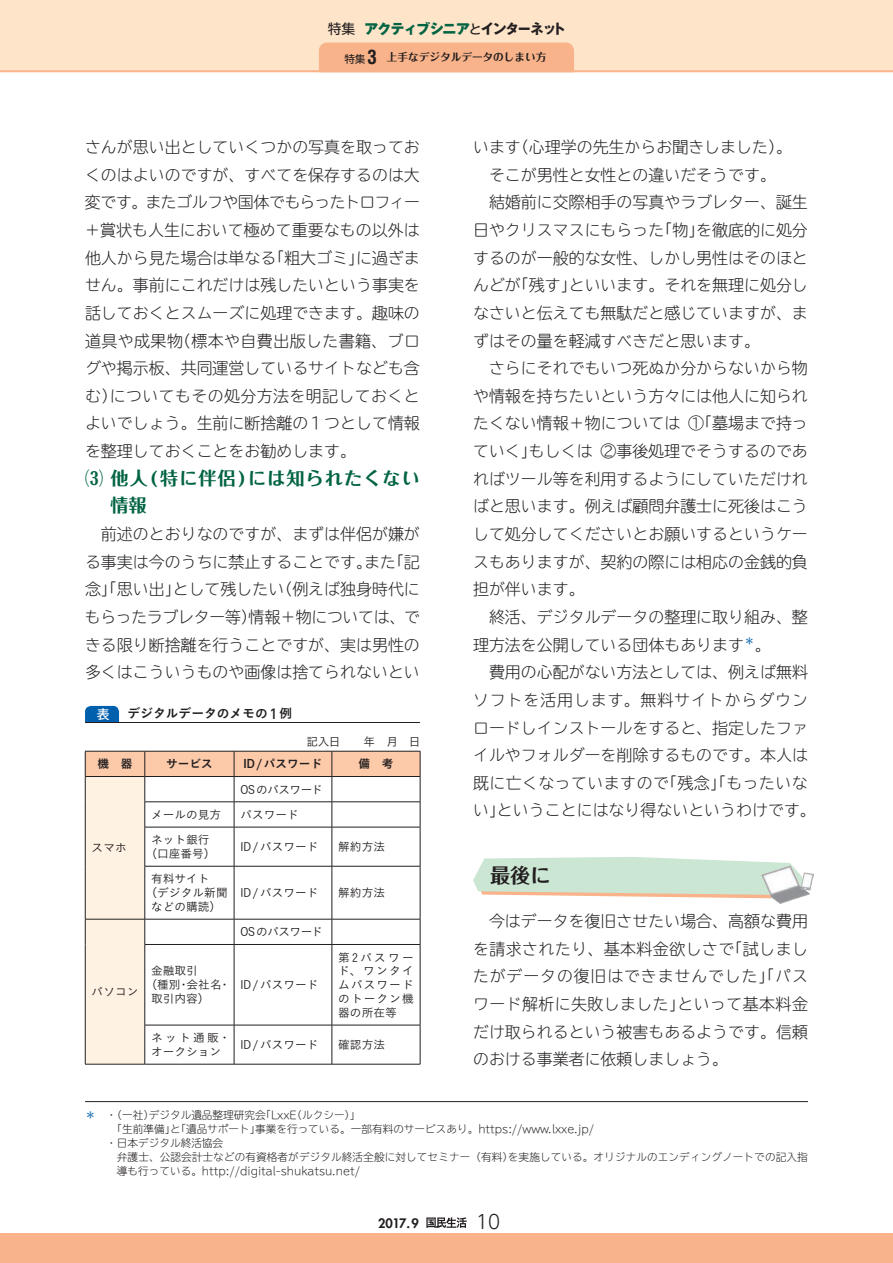
<style>
.page{position:relative;width:893px;height:1263px;background:#fff}
.page>*{position:absolute;margin:0;border:0;box-sizing:border-box;transform-origin:0 0}
.t1{font:700 20.25px "Folk Pro";color:#231f20}
.t2{font:300 19.2px "UD Shin Go C Oniz Pr 6 N";color:#231f20}
.t3{font:700 18px/27.6px "Folk Pro";letter-spacing:.06em;color:#026442}
.t4{font:300 15.9px/27.6px "TBUDR Go Std Super";color:#231f20;text-align:justify}
.t5{font:300 15.9px "TBUDR Go Std Super";letter-spacing:.025em;color:#231f20}
.t6{font:300 15.9px "TBUDR Go Std Super";letter-spacing:.055em;color:#231f20}
.t7{font:800 13.8px "Gothic MB101 Pro";letter-spacing:-.055em;color:#026442}
.t8{font:12.75px "Koburina Go Std W6";color:#231f20}
.t9{font:800 12.75px "Futura Std";color:#231f20}
.t10{font:500 12.75px "Koz Go Pro";color:#fff}
.t11{font:11.7px/13.8px "Koburina Go Std W3";color:#231f20;text-align:center}
.t12{font:11.7px "Koburina Go Std W6";color:#231f20}
.t13{font:11.7px "Koburina Go Std W3";letter-spacing:-.04em;color:#231f20}
.t14{font:300 10.65px/13.8px "TBUDR Go Std Super";color:#231f20}
.t15{font:700 10.65px "Folk Pro";color:#231f20}
.s1{font-family:"Shin M Go Pro";font-weight:400;color:#231f20}
.s2{font-weight:500;font-size:12.75px;color:#231f20}
.s3{font-weight:700;color:#231f20}
.s4{font-family:"Shin M Go Pro";font-weight:400}
.s5{font-family:"Helvetica LT Std";font-stretch:condensed;font-size:19.2px}
.s6{font-family:"UD Shin Go Pro";font-weight:500;font-size:13.2px}
.s7{font-family:"Koz Go Pro";font-weight:500;color:#0160ae}
</style>
<div class="page">
<div style="left:0;top:0;width:893px;height:70px;background:#fee5ca"></div>
<div style="left:0;top:1233px;width:893px;height:30px;background:#f9b38a"></div>
<svg style="left:426px;top:1217px;width:41px;height:11px"></svg>
<hr style="left:0;top:70px;width:893px;height:2px;background:#f9b38a">
<div style="left:319px;top:43px;width:255px;height:27px;background:#f9b38a"></div>
<svg style="left:473px;top:857px;width:320px;height:41px;background:#d3e4d1"></svg>
<img style="left:762px;top:866px;width:51px;height:38px">
<hr style="left:85px;top:1101px;width:723px;height:1px;background:#231f20">
<svg style="left:85px;top:751px;width:336px;height:313px"></svg>
<hr style="left:85px;top:944px;width:1px;height:81px;background:#231f20">
<hr style="left:145px;top:944px;width:89px;height:1px;background:#231f20">
<hr style="left:145px;top:945px;width:1px;height:80px;background:#231f20">
<hr style="left:234px;top:944px;width:98px;height:1px;background:#231f20">
<hr style="left:234px;top:945px;width:1px;height:80px;background:#231f20">
<hr style="left:332px;top:944px;width:88px;height:1px;background:#231f20">
<hr style="left:332px;top:945px;width:1px;height:80px;background:#231f20">
<hr style="left:420px;top:945px;width:1px;height:80px;background:#231f20">
<hr style="left:85px;top:1025px;width:1px;height:39px;background:#231f20">
<hr style="left:145px;top:1025px;width:89px;height:1px;background:#231f20">
<hr style="left:145px;top:1025px;width:1px;height:39px;background:#231f20">
<hr style="left:234px;top:1025px;width:98px;height:1px;background:#231f20">
<hr style="left:234px;top:1025px;width:1px;height:39px;background:#231f20">
<hr style="left:332px;top:1025px;width:88px;height:1px;background:#231f20">
<hr style="left:332px;top:1025px;width:1px;height:39px;background:#231f20">
<hr style="left:420px;top:1025px;width:1px;height:39px;background:#231f20">
<hr style="left:85px;top:1064px;width:60px;height:1px;background:#231f20">
<hr style="left:145px;top:1064px;width:89px;height:1px;background:#231f20">
<hr style="left:234px;top:1064px;width:98px;height:1px;background:#231f20">
<hr style="left:332px;top:1064px;width:88px;height:1px;background:#231f20">
<svg style="left:85px;top:706px;width:34px;height:16px"></svg>
<hr style="left:85px;top:722px;width:335px;height:1px;background:#231f20">
<p class="t7" style="left:328px;top:17px;width:240px"><span class="s1">特集</span> アクティブシニア<span class="s2">と</span><span class="s3">インターネット</span></p>
<p class="t15" style="left:344px;top:48px;width:204px"><span class="s4">特集</span> <span class="s5">3</span> 上手なデジタルデータのしまい方</p>
<p class="t4" style="left:85px;top:133px;width:337px">さんが思い出としていくつかの写真を取っておくのはよいのですが、すべてを保存するのは大変です。またゴルフや国体でもらったトロフィー＋賞状も人生において極めて重要なもの以外は他人から見た場合は単なる「粗大ゴミ」に過ぎません。事前にこれだけは残したいという事実を話しておくとスムーズに処理できます。趣味の道具や成果物（標本や自費出版した書籍、ブログや掲示板、共同運営しているサイトなども含む）についてもその処分方法を明記しておくとよいでしょう。生前に断捨離の１つとして情報を整理しておくことをお勧めします。</p>
<p class="t3" style="left:111px;top:461px;width:311px;text-indent:-26px">⑶ 他人(特に伴侶)には知られたくない情報</p>
<p class="t4" style="left:85px;top:520px;width:337px;text-indent:16px">前述のとおりなのですが、まずは伴侶が嫌がる事実は今のうちに禁止することです。また「記念」「思い出」として残したい（例えば独身時代にもらったラブレター等）情報＋物については、できる限り断捨離を行うことですが、実は男性の多くはこういうものや画像は捨てられないとい</p>
<p class="t10" style="left:97px;top:706px;width:14px">表</p>
<p class="t8" style="left:128px;top:704px;width:166px">デジタルデータのメモの<span class="s6">1</span>例</p>
<p class="t11" style="left:306px;top:734px;width:116px">記入日　　年　月　日</p>
<p class="t12" style="left:97px;top:755px;width:37px">機　器</p>
<p class="t12" style="left:166px;top:755px;width:48px">サービス</p>
<p class="t12" style="left:244px;top:755px;width:80px">ID /パスワード</p>
<p class="t12" style="left:358px;top:755px;width:37px">備　考</p>
<p class="t11" style="left:92px;top:841px;width:37px">スマホ</p>
<p class="t11" style="left:92px;top:985px;width:48px">パソコン</p>
<p class="t13" style="left:240px;top:780px;width:84px">OSのパスワード</p>
<p class="t11" style="left:151px;top:807px;width:72px">メールの見方</p>
<p class="t11" style="left:240px;top:807px;width:60px">パスワード</p>
<p class="t11" style="left:145px;top:833px;width:72px">ネット銀行（口座番号）</p>
<p class="t11" style="left:240px;top:840px;width:80px">ID /パスワード</p>
<p class="t11" style="left:338px;top:840px;width:48px">解約方法</p>
<p class="t11" style="left:151px;top:872px;width:60px">有料サイト</p>
<p class="t11" style="left:145px;top:886px;width:84px">（デジタル新聞</p>
<p class="t11" style="left:151px;top:899px;width:72px">などの購読）</p>
<p class="t11" style="left:240px;top:886px;width:80px">ID /パスワード</p>
<p class="t11" style="left:338px;top:886px;width:48px">解約方法</p>
<p class="t11" style="left:151px;top:964px;width:48px">金融取引</p>
<p class="t11" style="left:145px;top:978px;width:87px">（種別・会社名・</p>
<p class="t11" style="left:151px;top:991px;width:60px">取引内容）</p>
<p class="t13" style="left:240px;top:923px;width:84px">OSのパスワード</p>
<p class="t11" style="left:240px;top:978px;width:80px">ID /パスワード</p>
<p class="t11" style="left:338px;top:950px;width:77px;text-align:justify">第2パスワード、ワンタイムパスワードのトークン機器の所在等</p>
<p class="t11" style="left:151px;top:1031px;width:81px;text-align:left">ネット通販・オークション</p>
<p class="t11" style="left:240px;top:1038px;width:80px">ID /パスワード</p>
<p class="t11" style="left:338px;top:1038px;width:48px">確認方法</p>
<p class="t4" style="left:473px;top:133px;width:320px">います（心理学の先生からお聞きしました）。</p>
<p class="t4" style="left:489px;top:160px;width:289px">そこが男性と女性との違いだそうです。</p>
<p class="t4" style="left:489px;top:188px;width:320px">結婚前に交際相手の写真やラブレター、誕生</p>
<p class="t4" style="left:473px;top:216px;width:336px">日やクリスマスにもらった「物」を徹底的に処分</p>
<p class="t4" style="left:473px;top:243px;width:336px">するのが一般的な女性、しかし男性はそのほと</p>
<p class="t4" style="left:473px;top:271px;width:336px">んどが「残す」といいます。それを無理に処分し</p>
<p class="t4" style="left:473px;top:299px;width:336px">なさいと伝えても無駄だと感じていますが、ま</p>
<p class="t4" style="left:473px;top:326px;width:289px">ずはその量を軽減すべきだと思います。</p>
<p class="t4" style="left:489px;top:354px;width:320px">さらにそれでもいつ死ぬか分からないから物</p>
<p class="t4" style="left:473px;top:382px;width:336px">や情報を持ちたいという方々には他人に知られ</p>
<p class="t4" style="left:473px;top:409px;width:336px">たくない情報＋物については ①「墓場まで持っ</p>
<p class="t4" style="left:473px;top:437px;width:336px">ていく」もしくは ②事後処理でそうするのであ</p>
<p class="t4" style="left:473px;top:464px;width:336px">ればツール等を利用するようにしていただけれ</p>
<p class="t4" style="left:473px;top:492px;width:336px">ばと思います。例えば顧問弁護士に死後はこう</p>
<p class="t4" style="left:473px;top:520px;width:336px">して処分してくださいとお願いするというケー</p>
<p class="t4" style="left:473px;top:547px;width:336px">スもありますが、契約の際には相応の金銭的負</p>
<p class="t4" style="left:473px;top:575px;width:113px">担が伴います。</p>
<p class="t4" style="left:489px;top:603px;width:320px">終活、デジタルデータの整理に取り組み、整</p>
<p class="t4" style="left:473px;top:630px;width:299px">理方法を公開している団体もあります<sup>＊</sup>。</p>
<p class="t4" style="left:489px;top:658px;width:320px">費用の心配がない方法としては、例えば無料</p>
<p class="t6" style="left:473px;top:687px;width:336px">ソフトを活用します。無料サイトからダウン</p>
<p class="t4" style="left:473px;top:713px;width:336px">ロードしインストールをすると、指定したファ</p>
<p class="t4" style="left:473px;top:741px;width:336px">イルやフォルダーを削除するものです。本人は</p>
<p class="t5" style="left:473px;top:770px;width:336px">既に亡くなっていますので「残念」「もったいな</p>
<p class="t4" style="left:473px;top:796px;width:344px">い」ということにはなり得ないというわけです。</p>
<p class="t1" style="left:490px;top:858px;width:62px">最後に</p>
<p class="t4" style="left:473px;top:907px;width:336px;text-indent:16px">今はデータを復旧させたい場合、高額な費用を請求されたり、基本料金欲しさで「試しましたがデータの復旧はできませんでした」「パスワード解析に失敗しました」といって基本料金だけ取られるという被害もあるようです。信頼のおける事業者に依頼しましょう。</p>
<p class="t14" style="left:106px;top:1108px;width:489px;text-indent:-21px"><span class="s7">＊　</span>・（一社）デジタル遺品整理研究会「LxxE（ルクシー）」<br>　「生前準備」と「遺品サポート」事業を行っている。一部有料のサービスあり。https://www.lxxe.jp/・日本デジタル終活協会</p>
<p class="t14" style="left:117px;top:1149px;width:692px">弁護士、公認会計士などの有資格者がデジタル終活全般に対してセミナー（有料）を実施している。オリジナルのエンディングノートでの記入指導も行っている。http://digital-shukatsu.net/</p>
<p class="t9" style="left:378px;top:1215px;width:42px">2017.9</p>
<p class="t2" style="left:476px;top:1206px;width:26px">10</p>
</div>
